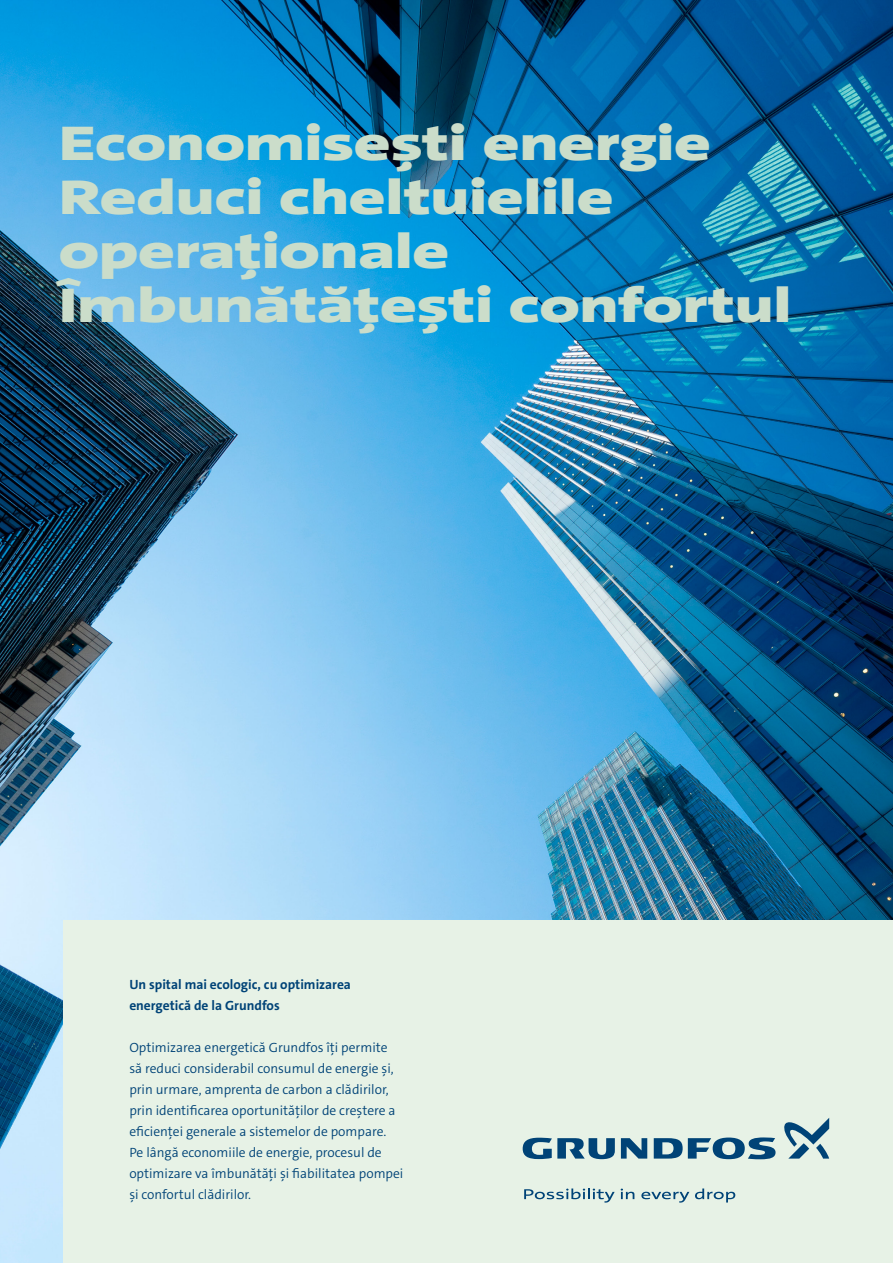
<style>
.page{position:relative;width:893px;height:1263px;background:#fff}
.page>*{position:absolute;margin:0;border:0;box-sizing:border-box;transform-origin:0 0}
.t1{font:900 49.5px/54px "Grundfos The Sans Extd";letter-spacing:-.005em;color:#cbddca}
.t2{font:300 13.5px/21px "Grundfos The Sans";color:#004377}
.t3{font:700 13.5px/21px "Grundfos The Sans";color:#004377}
</style>
<div class="page">
<img style="left:0;top:0;width:893px;height:1263px">
<div style="left:64px;top:921px;width:829px;height:342px;background:#e7f2e6"></div>
<svg style="left:621px;top:1138px;width:26px;height:20px"></svg>
<svg style="left:523px;top:1138px;width:92px;height:21px"></svg>
<svg style="left:654px;top:1137px;width:121px;height:22px"></svg>
<svg style="left:784px;top:1118px;width:45px;height:40px"></svg>
<svg style="left:524px;top:1188px;width:91px;height:14px"></svg>
<svg style="left:621px;top:1188px;width:13px;height:11px"></svg>
<svg style="left:641px;top:1191px;width:48px;height:11px"></svg>
<svg style="left:695px;top:1188px;width:40px;height:14px"></svg>
<h1 class="t1" style="left:59px;top:117px;width:734px">Economisești energie<br>Reduci cheltuielile operaționale<br>Îmbunătățești confortul</h1>
<p class="t3" style="left:129px;top:974px;width:223px">Un spital mai ecologic, cu optimizarea energetică de la Grundfos</p>
<p class="t2" style="left:129px;top:1037px;width:276px">Optimizarea energetică Grundfos îți permite să reduci considerabil consumul de energie și, prin urmare, amprenta de carbon a clădirilor, prin identificarea oportunităților de creștere a eficienței generale a sistemelor de pompare.<br>Pe lângă economiile de energie, procesul de optimizare va îmbunătăți și fiabilitatea pompei și confortul clădirilor.</p>
</div>
